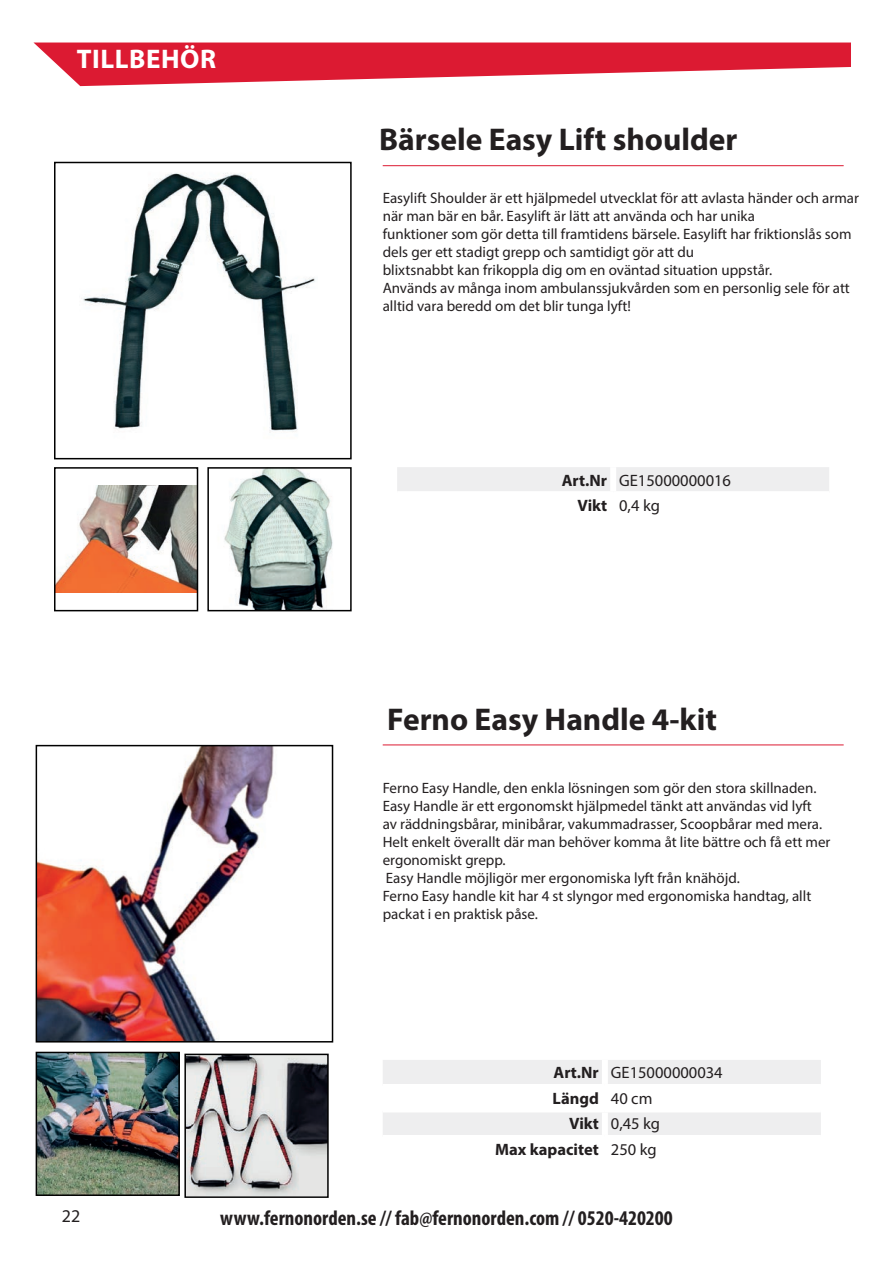
<style>
.page{position:relative;width:893px;height:1263px;background:#fff}
.page>*{position:absolute;margin:0;border:0;box-sizing:border-box;transform-origin:0 0}
.t1{font:700 31.5px "Myriad Pro";color:#231f20}
.t2{font:700 27px "Myriad Pro";letter-spacing:.02em;color:#fff}
.t3{font:700 condensed 21px "Myriad Pro";color:#231f20}
.t4{font:18px "Myriad Pro";color:#231f20}
.t5{font:16.5px/25.5px "Myriad Pro";color:#231f20}
.t6{font:700 16.5px "Myriad Pro";color:#231f20}
.t7{font:15px/18px "Myriad Pro";color:#231f20}
.s1{font-weight:700}
.s2{font-weight:400}
</style>
<div class="page">
<svg style="left:34px;top:43px;width:817px;height:43px"></svg>
<hr style="left:383px;top:744px;width:461px;height:1px;background:#dc1a32">
<img style="left:39px;top:748px;width:235px;height:291px">
<div style="left:36px;top:745px;width:297px;height:297px;border:2px solid #000"></div>
<img style="left:39px;top:1055px;width:138px;height:138px">
<div style="left:36px;top:1052px;width:144px;height:144px;border:2px solid #000"></div>
<svg style="left:383px;top:1060px;width:438px;height:75px"></svg>
<div style="left:602px;top:1060px;width:6px;height:24px;background:#fff"></div>
<div style="left:602px;top:1087px;width:6px;height:22px;background:#fff"></div>
<div style="left:602px;top:1112px;width:6px;height:23px;background:#fff"></div>
<hr style="left:383px;top:1084px;width:222px;height:3px;background:#fff">
<hr style="left:605px;top:1084px;width:216px;height:3px;background:#fff">
<hr style="left:383px;top:1109px;width:222px;height:3px;background:#fff">
<hr style="left:605px;top:1109px;width:216px;height:3px;background:#fff">
<img style="left:187px;top:1057px;width:139px;height:138px">
<div style="left:184px;top:1054px;width:145px;height:144px;border:2px solid #000"></div>
<hr style="left:383px;top:165px;width:461px;height:1px;background:#dc1a32">
<img style="left:81px;top:173px;width:234px;height:259px">
<div style="left:54px;top:162px;width:298px;height:297px;border:2px solid #000"></div>
<img style="left:57px;top:486px;width:138px;height:107px">
<div style="left:54px;top:467px;width:144px;height:144px;border:2px solid #000"></div>
<img style="left:224px;top:470px;width:109px;height:138px">
<div style="left:207px;top:467px;width:145px;height:144px;border:2px solid #000"></div>
<div style="left:397px;top:467px;width:432px;height:24px;background:#eeeeef"></div>
<div style="left:610px;top:467px;width:6px;height:24px;background:#fff"></div>
<h2 class="t2" style="left:77px;top:41px;width:141px">TILLBEHÖR</h2>
<h1 class="t1" style="left:379px;top:119px;width:360px">Bärsele Easy Lift shoulder</h1>
<p class="t7" style="left:383px;top:189px;width:478px">Easylift Shoulder är ett hjälpmedel utvecklat för att avlasta händer och armar när man bär en bår. Easylift är lätt att använda och har unika<br>funktioner som gör detta till framtidens bärsele. Easylift har friktionslås som dels ger ett stadigt grepp och samtidigt gör att du<br>blixtsnabbt kan frikoppla dig om en oväntad situation uppstår.<br>Används av många inom ambulanssjukvården som en personlig sele för att alltid vara beredd om det blir tunga lyft!</p>
<p class="t5" style="left:578px;top:467px;width:155px;text-indent:-16px"><span class="s1">Art.Nr</span> GE15000000016<br><span class="s1">Vikt</span> 0,4 kg</p>
<h1 class="t1" style="left:387px;top:699px;width:331px">Ferno Easy Handle 4-kit</h1>
<p class="t7" style="left:383px;top:778px;width:449px">Ferno Easy Handle, den enkla lösningen som gör den stora skillnaden.<br>Easy Handle är ett ergonomskt hjälpmedel tänkt att användas vid lyft<br>av räddningsbårar, minibårar, vakummadrasser, Scoopbårar med mera.<br>Helt enkelt överallt där man behöver komma åt lite bättre och få ett mer ergonomiskt grepp.<br>Easy Handle möjligör mer ergonomiska lyft från knähöjd.<br>Ferno Easy handle kit har 4 st slyngor med ergonomiska handtag, allt packat i en praktisk påse.</p>
<p class="t5" style="left:554px;top:1060px;width:171px"><span class="s1">Art.Nr</span> GE15000000034</p>
<p class="t6" style="left:552px;top:1087px;width:101px">Längd <span class="s2">40 cm</span></p>
<p class="t5" style="left:569px;top:1111px;width:92px"><span class="s1">Vikt</span> 0,45 kg</p>
<p class="t6" style="left:495px;top:1138px;width:163px">Max kapacitet <span class="s2">250 kg</span></p>
<p class="t4" style="left:62px;top:1205px;width:20px">22</p>
<h3 class="t3" style="left:220px;top:1204px;width:454px">www.fernonorden.se // fab@fernonorden.com // 0520-420200</h3>
</div>
